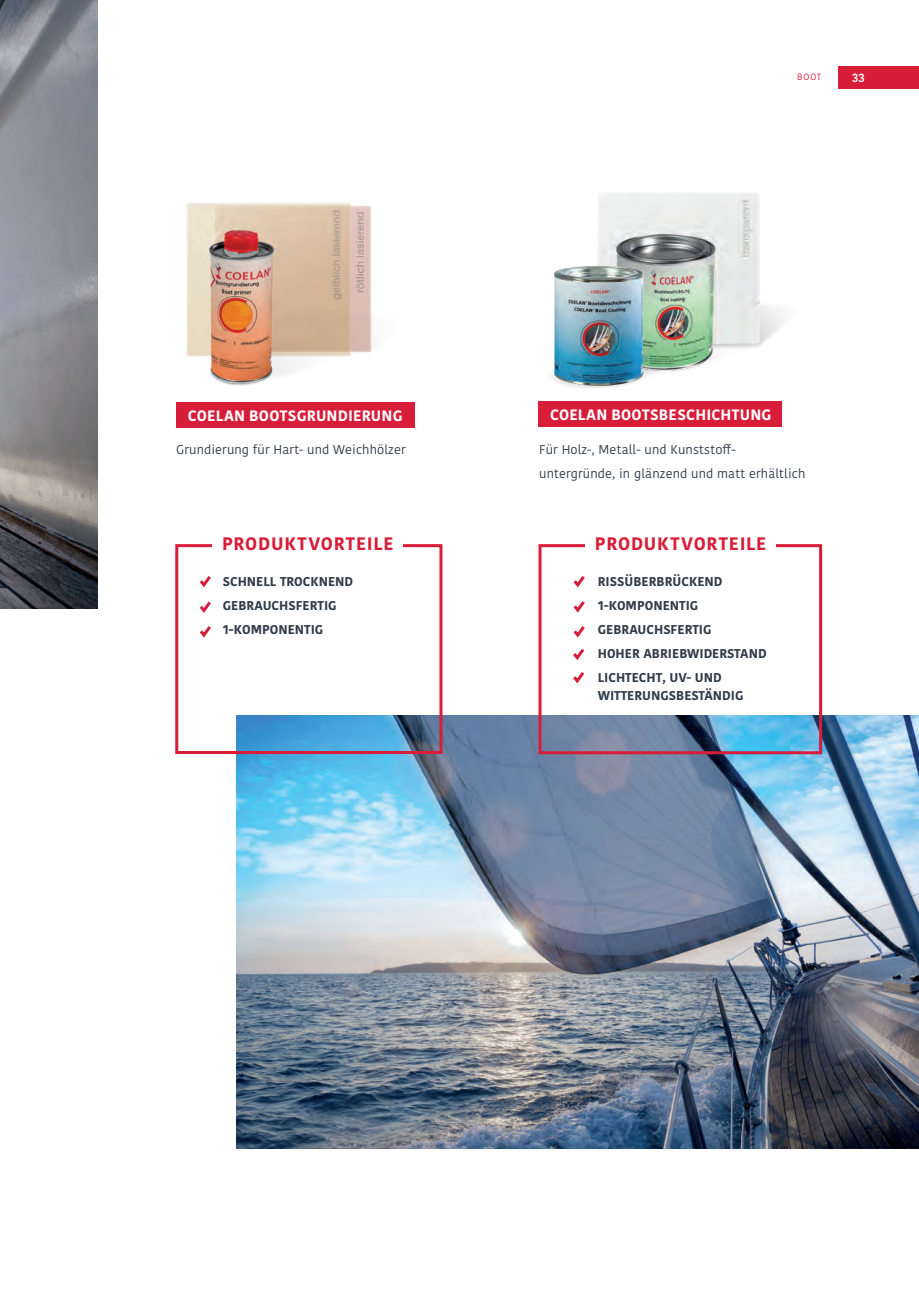
<style>
.page{position:relative;width:919px;height:1289px;background:#fff}
.page>*{position:absolute;margin:0;border:0;box-sizing:border-box;transform-origin:0 0}
.Einf__Abs{font:700 18px "Kohinoor Devanagari";letter-spacing:.045em;color:#d81d38}
.Head_blau_21pt{font:700 15px "Kohinoor Devanagari";letter-spacing:.01em;color:#fff}
.t1{font:700 12.75px/24px "Kohinoor Devanagari";color:#313c49}
.Absatzformat_1{font:12.75px/24px "Kohinoor Devanagari";letter-spacing:.01em;color:#313c49}
.t2{font:600 12px "Kohinoor Devanagari";color:#fff}
.Einf__Abs-2{font:9px "Kohinoor Devanagari";color:#d81d38}
</style>
<div class="page">
<div style="left:838px;top:67px;width:80px;height:22px;background:#d81d38"></div>
<img style="left:0;top:0;width:98px;height:608px">
<img style="left:186px;top:202px;width:186px;height:184px">
<img style="left:604px;top:193px;width:182px;height:155px">
<div style="left:176px;top:402px;width:238px;height:26px;background:#d81d38"></div>
<div style="left:538px;top:401px;width:243px;height:26px;background:#d81d38"></div>
<img style="left:550px;top:194px;width:194px;height:194px">
<img style="left:236px;top:715px;width:682px;height:433px">
<div style="left:175px;top:544px;width:267px;height:210px;border:3px solid #d81d38"></div>
<div style="left:213px;top:531px;width:190px;height:29px;background:#fff"></div>
<svg style="left:199px;top:576px;width:12px;height:12px"></svg>
<svg style="left:199px;top:601px;width:12px;height:12px"></svg>
<svg style="left:199px;top:626px;width:12px;height:12px"></svg>
<div style="left:538px;top:544px;width:284px;height:210px;border:3px solid #d81d38"></div>
<div style="left:585px;top:531px;width:190px;height:29px;background:#fff"></div>
<svg style="left:573px;top:576px;width:12px;height:12px"></svg>
<svg style="left:573px;top:601px;width:12px;height:12px"></svg>
<svg style="left:573px;top:626px;width:12px;height:34px"></svg>
<svg style="left:573px;top:672px;width:12px;height:12px"></svg>
<p class="Einf__Abs-2" style="left:797px;top:72px;width:26px">BOOT</p>
<p class="t2" style="left:852px;top:71px;width:14px">33</p>
<p class="Head_blau_21pt" style="left:188px;top:402px;width:216px">COELAN BOOTSGRUNDIERUNG</p>
<p class="Head_blau_21pt" style="left:550px;top:401px;width:223px">COELAN BOOTSBESCHICHTUNG</p>
<p class="Absatzformat_1" style="left:176px;top:437px;width:231px">Grundierung für Hart- und Weichhölzer</p>
<p class="Absatzformat_1" style="left:539px;top:437px;width:267px">Für Holz-, Metall- und Kunststoff&shy;untergründe, in glänzend und matt erhältlich</p>
<p class="Einf__Abs" style="left:222px;top:527px;width:173px">PRODUKTVORTEILE</p>
<p class="t1" style="left:223px;top:569px;width:132px">SCHNELL TROCKNEND<br>GEBRAUCHSFERTIG<br>1-KOMPONENTIG</p>
<p class="Einf__Abs" style="left:595px;top:527px;width:173px">PRODUKTVORTEILE</p>
<p class="t1" style="left:597px;top:569px;width:126px">RISSÜBERBRÜCKEND</p>
<p class="t1" style="left:597px;top:593px;width:170px">1-KOMPONENTIG<br>GEBRAUCHSFERTIG<br>HOHER ABRIEBWIDERSTAND</p>
<p class="t1" style="left:597px;top:665px;width:125px">LICHTECHT, UV- UND</p>
<p class="t1" style="left:597px;top:683px;width:147px">WITTERUNGSBESTÄNDIG</p>
</div>
